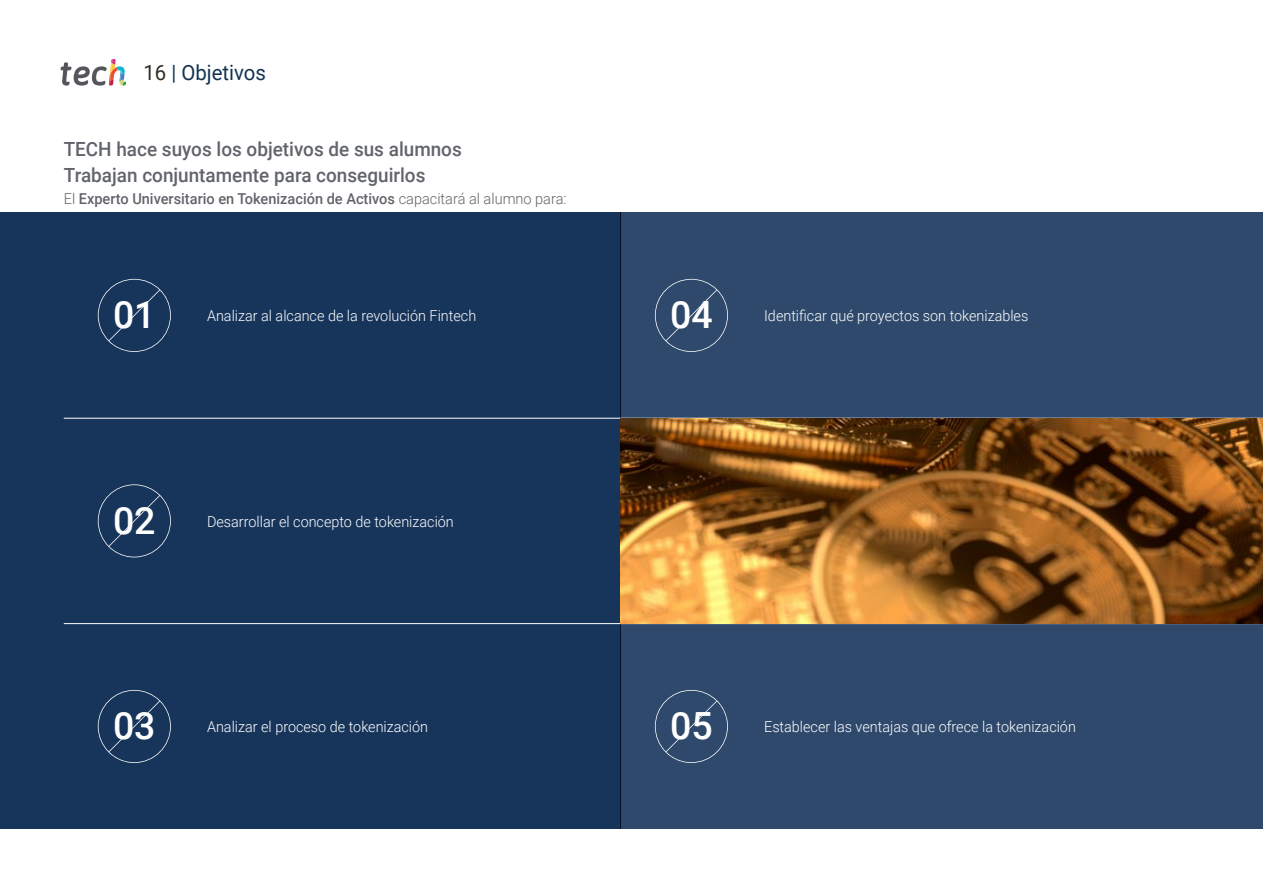
<style>
.page{position:relative;width:1263px;height:893px;background:#fff}
.page>*{position:absolute;margin:0;border:0;box-sizing:border-box;transform-origin:0 0}
.t1{font:500 37.5px "Roboto";color:#fff}
.t2{font:21px "Roboto";color:#123352}
.t3{font:500 19.5px/25.5px "Roboto";color:#61646a}
.t4{font:300 15px "Roboto";color:#fff;scale:.96 1}
.t5{font:500 15px "Roboto";color:#61646a}
.s1{color:#312e20}
.s2{font-weight:300}
</style>
<div class="page">
<div style="left:0;top:213px;width:621px;height:616px;background:#17355b"></div>
<div style="left:621px;top:213px;width:642px;height:616px;background:#2e496b"></div>
<svg style="left:98px;top:279px;width:73px;height:73px"></svg>
<svg style="left:98px;top:484px;width:73px;height:73px"></svg>
<svg style="left:98px;top:690px;width:73px;height:73px"></svg>
<svg style="left:655px;top:279px;width:73px;height:73px"></svg>
<hr style="left:64px;top:418px;width:1199px;height:1px;background:#fff">
<hr style="left:64px;top:623px;width:1199px;height:1px;background:#fff">
<img style="left:621px;top:418px;width:642px;height:206px">
<svg style="left:655px;top:690px;width:73px;height:73px"></svg>
<svg style="left:61px;top:59px;width:65px;height:27px"></svg>
<h2 class="t2" style="left:144px;top:57px;width:124px"><span class="s1">16</span> | Objetivos</h2>
<h3 class="t3" style="left:64px;top:136px;width:400px">TECH hace suyos los objetivos de sus alumnos<br>Trabajan conjuntamente para conseguirlos</h3>
<p class="t5" style="left:64px;top:188px;width:504px"><span class="s2">El</span> Experto Universitario en Tokenización de Activos <span class="s2">capacitará al alumno para:</span></p>
<h1 class="t1" style="left:113px;top:288px;width:44px">01</h1>
<h1 class="t1" style="left:670px;top:288px;width:44px">04</h1>
<p class="t4" style="left:207px;top:305px;width:282px">Analizar al alcance de la revolución Fintech</p>
<p class="t4" style="left:764px;top:305px;width:277px">Identificar qué proyectos son tokenizables</p>
<h1 class="t1" style="left:113px;top:494px;width:44px">02</h1>
<p class="t4" style="left:207px;top:511px;width:259px">Desarrollar el concepto de tokenización</p>
<h1 class="t1" style="left:113px;top:699px;width:44px">03</h1>
<p class="t4" style="left:207px;top:716px;width:232px">Analizar el proceso de tokenización</p>
<h1 class="t1" style="left:670px;top:699px;width:44px">05</h1>
<p class="t4" style="left:764px;top:716px;width:326px">Establecer las ventajas que ofrece la tokenización</p>
</div>
